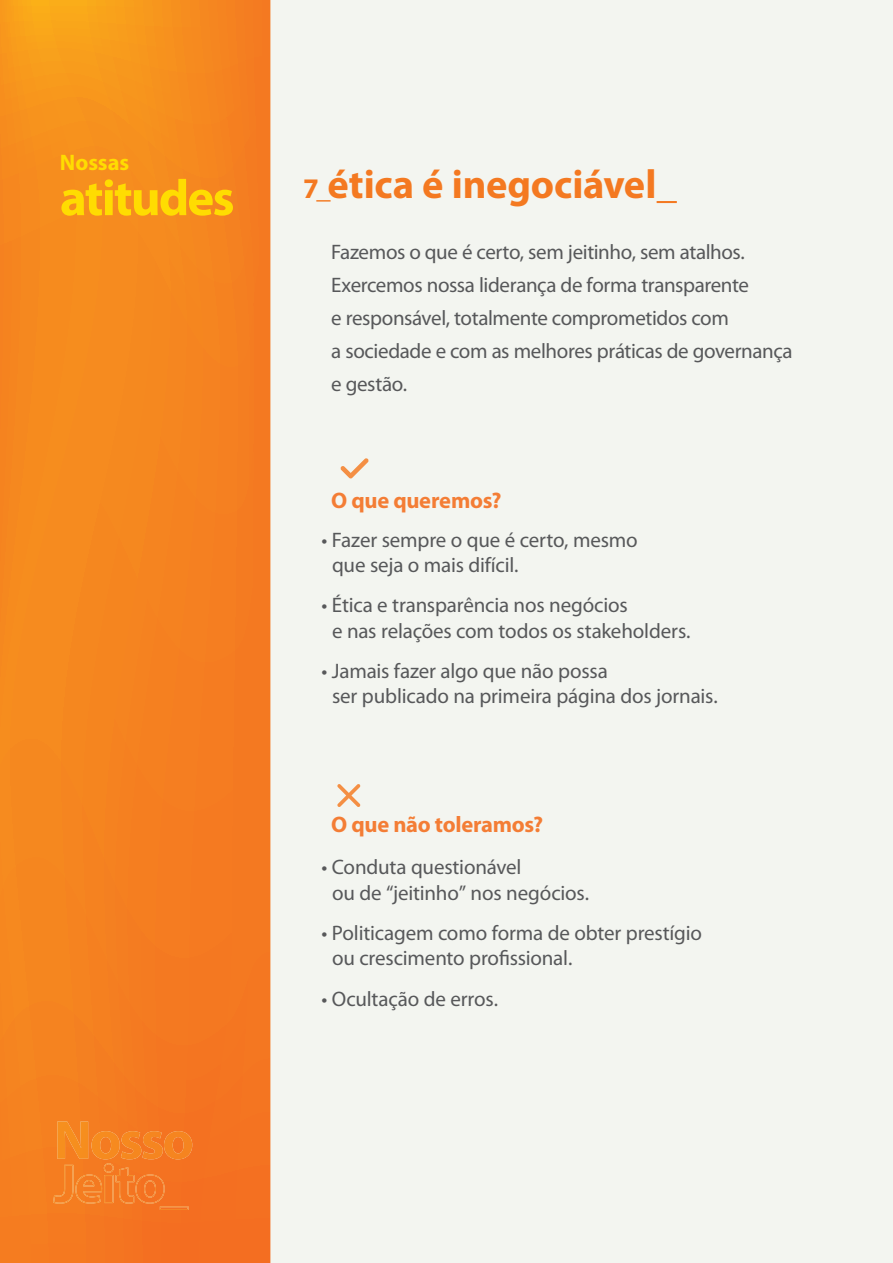
<style>
.page{position:relative;width:893px;height:1263px;background:#f3f5f0}
.page>*{position:absolute;margin:0;border:0;box-sizing:border-box;transform-origin:0 0}
.t1{font:700 51px "Myriad Pro";letter-spacing:-.035em;color:#ffdc01}
.t2{font:700 40.5px "Myriad Pro";letter-spacing:-.005em;color:#f47921}
.t3{font:700 22.5px "Myriad Pro";letter-spacing:-.01em;color:#f37d35}
.t4{font:700 22.5px "Myriad Pro";letter-spacing:-.005em;color:#ffdc01}
.t5{font:21px/25.2px "Myriad Pro";letter-spacing:-.01em;color:#57585a}
.s1{font-size:28.5px}
</style>
<div class="page">
<svg style="left:0;top:0;width:270px;height:1263px;background:#f5831f"></svg>
<svg style="left:340px;top:458px;width:29px;height:20px"></svg>
<svg style="left:337px;top:784px;width:23px;height:23px"></svg>
<img style="left:57px;top:1121px;width:31px;height:38px">
<img style="left:92px;top:1131px;width:100px;height:28px">
<img style="left:53px;top:1165px;width:21px;height:39px">
<img style="left:75px;top:1174px;width:27px;height:29px">
<img style="left:104px;top:1163px;width:10px;height:40px">
<img style="left:116px;top:1167px;width:18px;height:36px">
<img style="left:135px;top:1174px;width:30px;height:30px">
<img style="left:160px;top:1206px;width:28px;height:4px">
<p class="t4" style="left:60px;top:149px;width:71px">Nossas</p>
<h1 class="t1" style="left:60px;top:169px;width:176px">atitudes</h1>
<h2 class="t2" style="left:303px;top:161px;width:376px"><span class="s1">7_</span>ética é inegociável_</h2>
<p class="t5" style="left:331px;top:236px;width:463px;line-height:33px">Fazemos o que é certo, sem jeitinho, sem atalhos.<br>Exercemos nossa liderança de forma transparente<br>e responsável, totalmente comprometidos com<br>a sociedade e com as melhores práticas de governança e gestão.</p>
<p class="t3" style="left:331px;top:488px;width:172px">O que queremos?</p>
<p class="t5" style="left:332px;top:527px;width:307px;text-indent:-10px">• Fazer sempre o que é certo, mesmo que seja o mais difícil.</p>
<p class="t5" style="left:332px;top:593px;width:360px;text-indent:-10px">• Ética e transparência nos negócios<br>e nas relações com todos os stakeholders.</p>
<p class="t5" style="left:332px;top:659px;width:387px;text-indent:-10px">• Jamais fazer algo que não possa<br>ser publicado na primeira página dos jornais.</p>
<p class="t3" style="left:331px;top:812px;width:214px">O que não toleramos?</p>
<p class="t5" style="left:332px;top:855px;width:259px;text-indent:-10px">• Conduta questionável<br>ou de “jeitinho” nos negócios.</p>
<p class="t5" style="left:332px;top:921px;width:371px;text-indent:-10px">• Politicagem como forma de obter prestígio ou crescimento profissional.</p>
<p class="t5" style="left:322px;top:987px;width:178px">• Ocultação de erros.</p>
</div>
